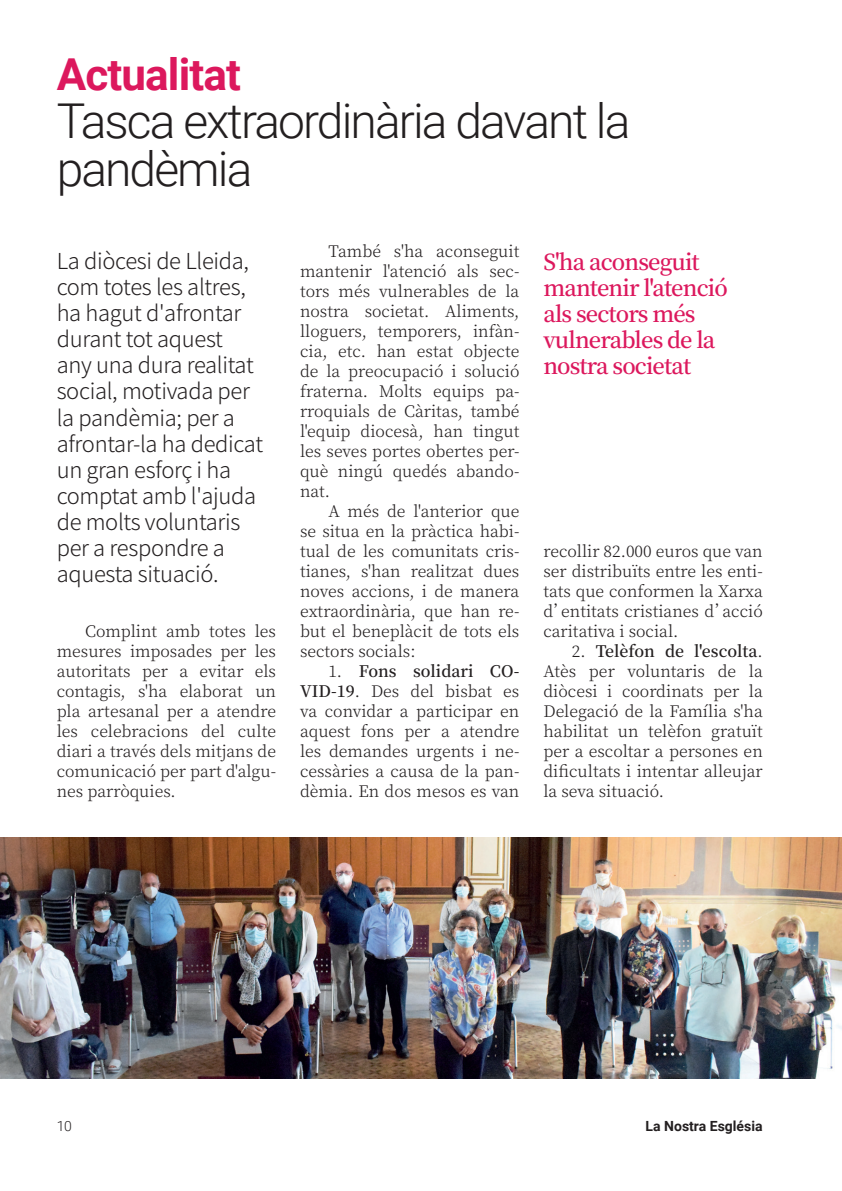
<style>
.page{position:relative;width:842px;height:1191px;background:#fff}
.page>*{position:absolute;margin:0;border:0;box-sizing:border-box;transform-origin:0 0}
.t1{font:300 48px/48px "Roboto";letter-spacing:-.04em;color:#231f20}
.t2{font:700 44px "Roboto";letter-spacing:-.02em;color:#dc185d}
.t3{font:300 22px/26px "Noto Sans JP";letter-spacing:-.015em;color:#231f20}
.t4{font:600 22px/26px "Noto Serif TC";letter-spacing:-.04em;color:#dc185d}
.t5{font:300 16px/20px "Noto Serif TC";color:#231f20;text-align:justify}
.t6{font:700 14px "Roboto";color:#231f20}
.t7{font:300 14px "Roboto";color:#231f20}
.s1{font-weight:600}
</style>
<div class="page">
<img style="left:0;top:837px;width:842px;height:241px">
<h2 class="t2" style="left:57px;top:43px;width:186px">Actualitat</h2>
<h1 class="t1" style="left:57px;top:95px;width:575px">Tasca extraordinària davant la pandèmia</h1>
<p class="t3" style="left:57px;top:249px;width:208px">La diòcesi de Lleida, com totes les altres, ha hagut d'afrontar durant tot aquest any una dura realitat social, motivada per la pandèmia; per a afrontar-la ha dedicat un gran esforç i ha comptat amb l'ajuda de molts voluntaris per a respondre a aquesta situació.</p>
<p class="t5" style="left:57px;top:621px;width:221px;text-indent:28px">Complint amb totes les mesures imposades per les autoritats per a evitar els contagis, s'ha elaborat un pla artesanal per a atendre les celebracions del culte diari a través dels mitjans de comunicació per part d'algu&shy;nes parròquies.</p>
<p class="t5" style="left:300px;top:241px;width:221px;text-indent:28px">També s'ha aconseguit mantenir l'atenció als sec&shy;tors més vulnerables de la nostra societat. Aliments, lloguers, temporers, infàn&shy;cia, etc. han estat objecte de la preocupació i solució fraterna. Molts equips pa&shy;rroquials de Càritas, també l'equip diocesà, han tingut les seves portes obertes per&shy;què ningú quedés abando&shy;nat.</p>
<p class="t5" style="left:300px;top:501px;width:221px;text-indent:28px">A més de l'anterior que se situa en la pràctica habi&shy;tual de les comunitats cris&shy;tianes, s'han realitzat dues noves accions, i de manera extraordinària, que han re&shy;but el beneplàcit de tots els sectors socials:</p>
<p class="t5" style="left:300px;top:661px;width:221px;text-indent:28px">1. <span class="s1">Fons solidari CO-VID-19</span>. Des del bisbat es va convidar a participar en aquest fons per a atendre les demandes urgents i ne&shy;cessàries a causa de la pan&shy;dèmia. En dos mesos es van</p>
<h3 class="t4" style="left:543px;top:249px;width:186px">S'ha aconseguit mantenir l'atenció als sectors més vulnerables de la nostra societat</h3>
<p class="t5" style="left:543px;top:541px;width:221px">recollir 82.000 euros que van ser distribuïts entre les enti&shy;tats que conformen la Xarxa d’entitats cristianes d’acció caritativa i social.</p>
<p class="t5" style="left:543px;top:641px;width:221px;text-indent:28px">2. <span class="s1">Telèfon de l'escolta</span>.<br>Atès per voluntaris de la diòcesi i coordinats per la Delegació de la Família s'ha habilitat un telèfon gratuït per a escoltar a persones en dificultats i intentar alleujar la seva situació.</p>
<p class="t7" style="left:57px;top:1116px;width:17px">10</p>
<p class="t6" style="left:646px;top:1116px;width:118px">La Nostra Església</p>
</div>
